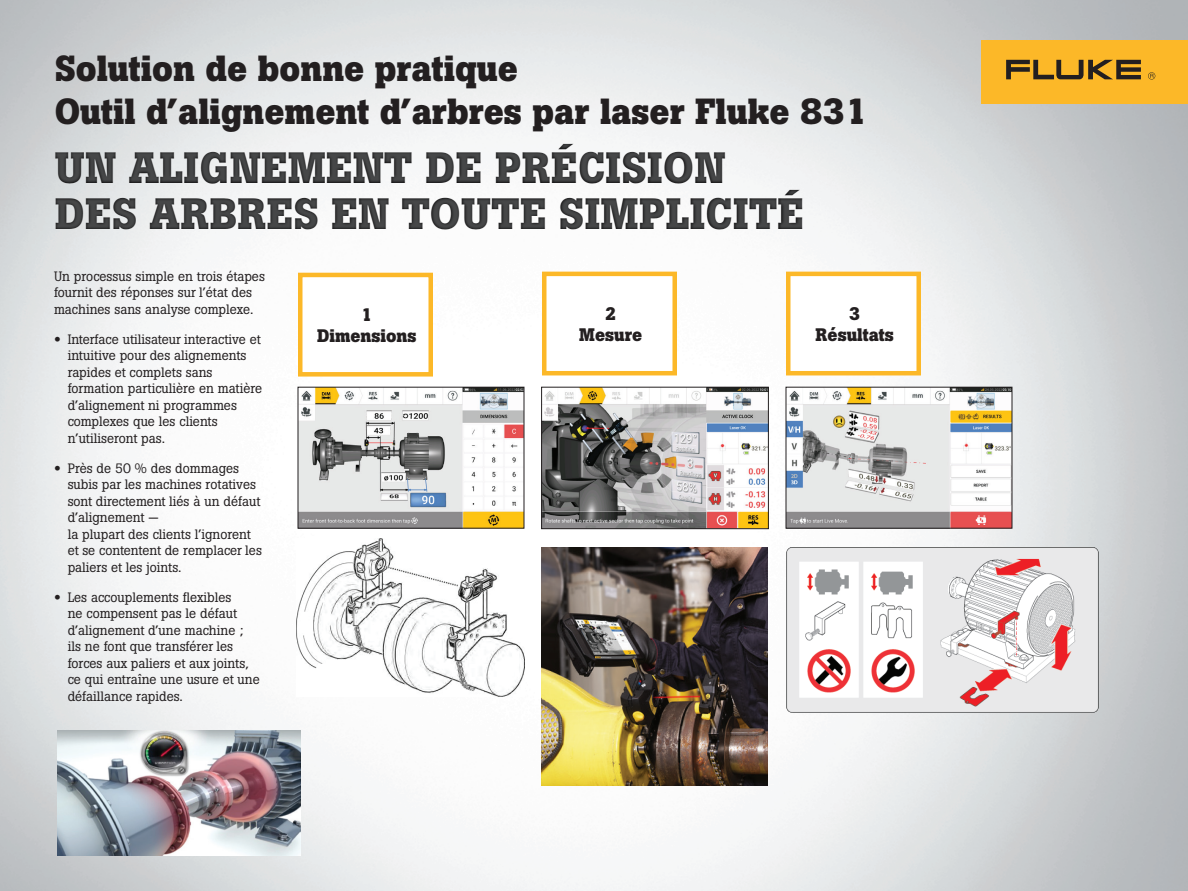
<style>
.page{position:relative;width:1188px;height:891px;background:#fff}
.page>*{position:absolute;margin:0;border:0;box-sizing:border-box;transform-origin:0 0}
.t1{font:700 43.5px/46.5px "Boton Pro";letter-spacing:.01em;color:#464748}
.t2{font:700 36px/43.2px "Boton Pro";color:#231f20}
.t3{font:700 18px/21.6px "Boton Pro";color:#231f20;text-align:center}
.t4{font:13.5px/16.5px "Boton Pro";color:#231f20}
.s1{font-family:"Helvetica Neue LT Pro";font-weight:100;font-stretch:expanded}
</style>
<div class="page">
<img style="left:0;top:0;width:1188px;height:891px">
<div style="left:298px;top:273px;width:135px;height:104px;background:#fff;border:4px solid #fcb828"></div>
<div style="left:542px;top:272px;width:135px;height:103px;background:#fff;border:4px solid #fcb828"></div>
<div style="left:786px;top:272px;width:135px;height:103px;background:#fff;border:4px solid #fcb828"></div>
<img style="left:542px;top:547px;width:226px;height:239px">
<div style="left:45px;top:139px;width:819px;height:216px;background:#231f20;opacity:.55"></div>
<div style="left:982px;top:40px;width:206px;height:64px;background:#fcb828"></div>
<svg style="left:1006px;top:60px;width:135px;height:19px"></svg>
<svg style="left:1148px;top:72px;width:7px;height:8px"></svg>
<img style="left:543px;top:389px;width:224px;height:138px">
<div style="left:541px;top:387px;width:228px;height:142px;border:1px solid #231f20"></div>
<img style="left:300px;top:389px;width:222px;height:138px">
<div style="left:298px;top:387px;width:226px;height:142px;border:1px solid #231f20"></div>
<img style="left:788px;top:389px;width:222px;height:138px">
<div style="left:786px;top:387px;width:226px;height:142px;border:1px solid #231f20"></div>
<img style="left:297px;top:539px;width:227px;height:157px">
<img style="left:786px;top:547px;width:312px;height:165px">
<img style="left:57px;top:731px;width:243px;height:125px">
<h2 class="t2" style="left:55px;top:47px;width:815px">Solution de bonne pratique<br>Outil d’alignement d’arbres par laser Fluke 831</h2>
<h1 class="t1" style="left:55px;top:144px;width:750px">UN ALIGNEMENT DE PRÉCISION<br>DES ARBRES EN TOUTE SIMPLICITÉ</h1>
<p class="t4" style="left:54px;top:268px;width:212px">Un processus simple en trois étapes fournit des réponses sur l’état des machines sans analyse complexe.</p>
<p class="t4" style="left:68px;top:331px;width:196px;text-indent:-14px"><span class="s1">•</span> Interface utilisateur interactive et intuitive pour des alignements rapides et complets sans formation particulière en matière d’alignement ni programmes complexes que les clients n’utiliseront pas.</p>
<p class="t4" style="left:68px;top:460px;width:196px;text-indent:-14px"><span class="s1">•</span> Près de 50 % des dommages subis par les machines rotatives sont directement liés à un défaut d’alignement —<br>la plupart des clients l’ignorent et se contentent de remplacer les paliers et les joints.</p>
<p class="t4" style="left:68px;top:589px;width:194px;text-indent:-14px"><span class="s1">•</span> Les accouplements flexibles<br>ne compensent pas le défaut d’alignement d’une machine ; ils ne font que transférer les forces aux paliers et aux joints, ce qui entraîne une usure et une défaillance rapides.</p>
<h3 class="t3" style="left:317px;top:303px;width:101px">1<br>Dimensions</h3>
<h3 class="t3" style="left:579px;top:302px;width:64px">2<br>Mesure</h3>
<h3 class="t3" style="left:816px;top:302px;width:80px">3<br>Résultats</h3>
</div>
